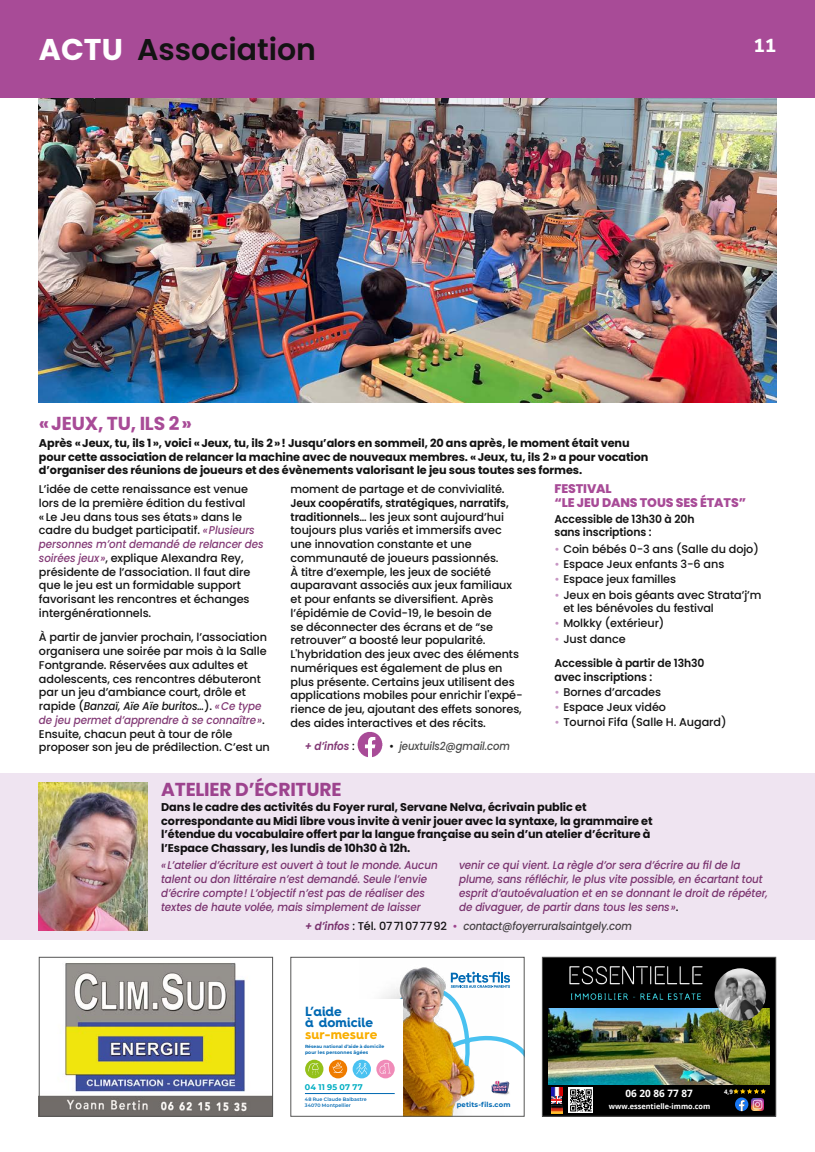
<style>
.page{position:relative;width:815px;height:1152px;background:#fff}
.page>*{position:absolute;margin:0;border:0;box-sizing:border-box;transform-origin:0 0}
.t1{font:600 30px "Poppins";color:#131313}
.t2{font:700 30px "Poppins";color:#fff}
.t3{font:700 18.75px "Poppins";letter-spacing:-.01em;color:#a84b97}
.t4{font:800 18.75px "Nunito Sans";color:#fff}
.t5{font:700 13.38px/11.2px "Hurme Geometric Sans 4";letter-spacing:.005em;color:#0069b3}
.t6{font:700 13.38px "Hurme Geometric Sans 4";letter-spacing:.01em;color:#f9ae00}
.t7{font:800 12.5px/13.8px "Poppins";letter-spacing:-.01em;color:#a84b97}
.t8{font:500 11.25px/13.8px "Poppins";letter-spacing:-.01em;color:#131313}
.t9{font:700 11.25px/13.8px "Poppins";letter-spacing:-.01em;color:#131313}
.t10{font:italic 500 11.25px/13.8px "Poppins";letter-spacing:-.01em;color:#833a76;scale:.92 1}
.t11{font:600 11.25px/13.8px "Poppins";letter-spacing:-.01em;color:#131313;scale:.96 1}
.t12{font:italic 500 11.25px "Poppins";letter-spacing:-.01em;color:#4b4b4a;scale:.9 1}
.t13{font:italic 600 11.25px "Poppins";letter-spacing:-.01em;color:#833a76;scale:.92 1}
.t14{font:700 10.25px "Open Sans";color:#fff}
.t15{font:700 8.25px "Montserrat";letter-spacing:.025em;color:#00aec2}
.t16{font:700 7.5px "Open Sans";color:#fff}
.t17{font:700 6.88px "Montserrat";letter-spacing:.025em;color:#0069b3}
.t18{font:700 6.25px "Open Sans";color:#fff}
.t19{font:600 4.88px/6.2px "Montserrat";letter-spacing:.02em;color:#0069b3}
.t20{font:700 4.62px "Montserrat";letter-spacing:.02em;color:#0069b3}
.t21{font:700 4.5px "Montserrat";letter-spacing:.02em;color:#0069b3}
.s1{font-style:italic;color:#833a76}
.s2{font-style:italic}
.s3{font-weight:600}
.s4{font-weight:500;font-style:normal;color:#131313}
.s5{font-style:normal;color:#131313}
.s6{color:#c796c4}
.s7{font-weight:500;color:#c796c4}
.s8{font-weight:500}
.s9{font-weight:600;color:#833a76}
.s10{font-style:normal;color:#a84b97}
.s11{font-size:4.62px}
</style>
<div class="page">
<div style="left:0;top:773px;width:815px;height:167px;background:#efe4f1"></div>
<img style="left:41px;top:963px;width:230px;height:151px">
<div style="left:39px;top:957px;width:234px;height:159px;border:1px solid #565655"></div>
<img style="left:403px;top:967px;width:63px;height:147px">
<hr style="left:305px;top:1093px;width:90px;height:1px;background:#0069b3">
<div style="left:305px;top:1059px;width:18px;height:19px;background:#94c11a;border-radius:50%"></div>
<svg style="left:308px;top:1063px;width:11px;height:12px"></svg>
<svg style="left:376px;top:1059px;width:19px;height:19px"></svg>
<svg style="left:329px;top:1059px;width:18px;height:19px"></svg>
<svg style="left:332px;top:1062px;width:11px;height:10px"></svg>
<div style="left:353px;top:1059px;width:18px;height:19px;background:#4ac2f1;border-radius:50%"></div>
<svg style="left:356px;top:1063px;width:11px;height:11px"></svg>
<img style="left:380px;top:971px;width:142px;height:125px">
<div style="left:291px;top:957px;width:233px;height:159px;border:1px solid #565655"></div>
<div style="left:542px;top:957px;width:234px;height:159px;background:#000"></div>
<img style="left:569px;top:966px;width:146px;height:34px">
<img style="left:549px;top:1008px;width:221px;height:76px">
<svg style="left:733px;top:1089px;width:33px;height:22px"></svg>
<img style="left:715px;top:968px;width:51px;height:52px">
<svg style="left:568px;top:1087px;width:25px;height:26px"></svg>
<svg style="left:570px;top:1089px;width:22px;height:22px"></svg>
<svg style="left:551px;top:1087px;width:11px;height:26px"></svg>
<div style="left:542px;top:957px;width:234px;height:159px;border:1px solid #565655"></div>
<img style="left:357px;top:732px;width:26px;height:25px">
<img style="left:39px;top:782px;width:108px;height:148px">
<img style="left:39px;top:97px;width:737px;height:306px">
<div style="left:0;top:0;width:815px;height:97px;background:#a84b97"></div>
<h1 class="t1" style="left:137px;top:32px;width:181px">Association</h1>
<h1 class="t2" style="left:39px;top:32px;width:85px">ACTU</h1>
<h2 class="t4" style="left:753px;top:32px;width:24px">11</h2>
<h2 class="t3" style="left:39px;top:413px;width:154px">«JEUX, TU, ILS 2»</h2>
<p class="t9" style="left:39px;top:436px;width:611px">Après «Jeux, tu, ils 1», voici «Jeux, tu, ils 2»! Jusqu’alors en sommeil, 20 ans après, le moment était venu pour cette association de relancer la machine avec de nouveaux membres. «Jeux, tu, ils 2» a pour vocation d’organiser des réunions de joueurs et des évènements valorisant le jeu sous toutes ses formes.</p>
<p class="t8" style="left:39px;top:482px;width:226px">L’idée de cette renaissance est venue lors de la première édition du festival «Le Jeu dans tous ses états» dans le cadre du budget participatif. <span class="s1">«Plusieurs personnes m’ont demandé de relancer des soirées jeux»</span>, explique Alexandra Rey, présidente de l’association. Il faut dire que le jeu est un formidable support favorisant les rencontres et échanges intergénérationnels.</p>
<p class="t8" style="left:39px;top:630px;width:232px">À partir de janvier prochain, l’association organisera une soirée par mois à la Salle Fontgrande. Réservées aux adultes et adolescents, ces rencontres débuteront par un jeu d’ambiance court, drôle et rapide (<span class="s2">Banzaï, Aïe Aïe buritos…</span>). <span class="s1">«Ce type de jeu permet d’apprendre à se connaître»</span>.<br>Ensuite, chacun peut à tour de rôle proposer son jeu de prédilection. C’est un</p>
<p class="t8" style="left:291px;top:482px;width:216px">moment de partage et de convivialité.</p>
<p class="t8" style="left:291px;top:496px;width:234px"><span class="s3">Jeux coopératifs, stratégiques, narratifs, traditionnels</span>… les jeux sont aujourd’hui toujours plus variés et immersifs avec une innovation constante et une communauté de joueurs passionnés.<br>À titre d’exemple, les jeux de société auparavant associés aux jeux familiaux et pour enfants se diversifient. Après l’épidémie de Covid-19, le besoin de<br>se déconnecter des écrans et de “se retrouver” a boosté leur popularité.<br>L'hybridation des jeux avec des éléments numériques est également de plus en plus présente. Certains jeux utilisent des applications mobiles pour enrichir l'expé&shy;rience de jeu, ajoutant des effets sonores, des aides interactives et des récits.</p>
<p class="t13" style="left:305px;top:739px;width:56px">+ d’infos <span class="s4">:</span></p>
<p class="t12" style="left:389px;top:739px;width:136px"><span class="s5">•</span> jeuxtuils2@gmail.com</p>
<p class="t7" style="left:555px;top:482px;width:193px">FESTIVAL<br>“LE JEU DANS TOUS SES ÉTATS”</p>
<p class="t11" style="left:555px;top:512px;width:147px">Accessible de 13h30 à 20h sans inscriptions :</p>
<p class="t8" style="left:555px;top:542px;width:206px"><span class="s6">•</span> Coin bébés 0-3 ans (Salle du dojo)</p>
<p class="t8" style="left:555px;top:557px;width:171px"><span class="s6">•</span> Espace Jeux enfants 3-6 ans</p>
<p class="t8" style="left:555px;top:572px;width:123px"><span class="s6">•</span> Espace jeux familles</p>
<p class="t8" style="left:563px;top:588px;width:200px;text-indent:-9px"><span class="s6">•</span> Jeux en bois géants avec Strata’j’m et les bénévoles du festival</p>
<p class="t8" style="left:555px;top:616px;width:111px"><span class="s6">•</span> Molkky (extérieur)</p>
<p class="t11" style="left:555px;top:626px;width:158px;line-height:24.4px"><span class="s7">•</span> <span class="s8">Just dance<br></span>Accessible à partir de 13h30</p>
<p class="t11" style="left:555px;top:670px;width:103px">avec inscriptions :</p>
<p class="t8" style="left:555px;top:685px;width:108px"><span class="s6">•</span> Bornes d’arcades</p>
<p class="t8" style="left:555px;top:700px;width:113px"><span class="s6">•</span> Espace Jeux vidéo</p>
<p class="t8" style="left:555px;top:715px;width:174px"><span class="s6">•</span> Tournoi Fifa (Salle H. Augard)</p>
<h2 class="t3" style="left:161px;top:778px;width:182px">ATELIER D’ÉCRITURE</h2>
<p class="t9" style="left:161px;top:800px;width:493px">Dans le cadre des activités du Foyer rural, Servane Nelva, écrivain public et correspondante au Midi libre vous invite à venir jouer avec la syntaxe, la grammaire et l’étendue du vocabulaire offert par la langue française au sein d’un atelier d’écriture à l’Espace Chassary, les lundis de 10h30 à 12h.</p>
<p class="t10" style="left:161px;top:858px;width:302px">«L’atelier d’écriture est ouvert à tout le monde. Aucun talent ou don littéraire n’est demandé. Seule l’envie d’écrire compte! L’objectif n’est pas de réaliser des textes de haute volée, mais simplement de laisser</p>
<p class="t10" style="left:459px;top:858px;width:337px">venir ce qui vient. La règle d’or sera d’écrire au fil de la plume, sans réfléchir, le plus vite possible, en écartant tout esprit d’autoévaluation et en se donnant le droit de répéter, de divaguer, de partir dans tous les sens»<span class="s5">.</span></p>
<p class="t12" style="left:305px;top:919px;width:364px"><span class="s9">+ d’infos</span> <span class="s5">: Tél. 0771077792</span> <span class="s10">•</span> contact@foyerruralsaintgely.com</p>
<p class="t5" style="left:305px;top:1005px;width:70px">L’aide<br>à domicile</p>
<p class="t6" style="left:305px;top:1024px;width:74px">sur-mesure</p>
<p class="t21" style="left:305px;top:1043px;width:81px">Réseau national d’aide à domi<span class="s11">cile</span></p>
<p class="t20" style="left:305px;top:1048px;width:65px">pour les personnes âgées</p>
<p class="t15" style="left:305px;top:1081px;width:59px">04 11 95 07 77</p>
<p class="t19" style="left:305px;top:1096px;width:63px">48 Rue Claude Balbastre<br>34070 Montpellier</p>
<p class="t17" style="left:457px;top:1100px;width:55px">petits-fils.com</p>
<p class="t14" style="left:626px;top:1086px;width:69px">06 20 86 77 87</p>
<p class="t16" style="left:609px;top:1100px;width:103px">www.essentielle-immo.com</p>
<p class="t18" style="left:724px;top:1086px;width:10px">4,9</p>
</div>
